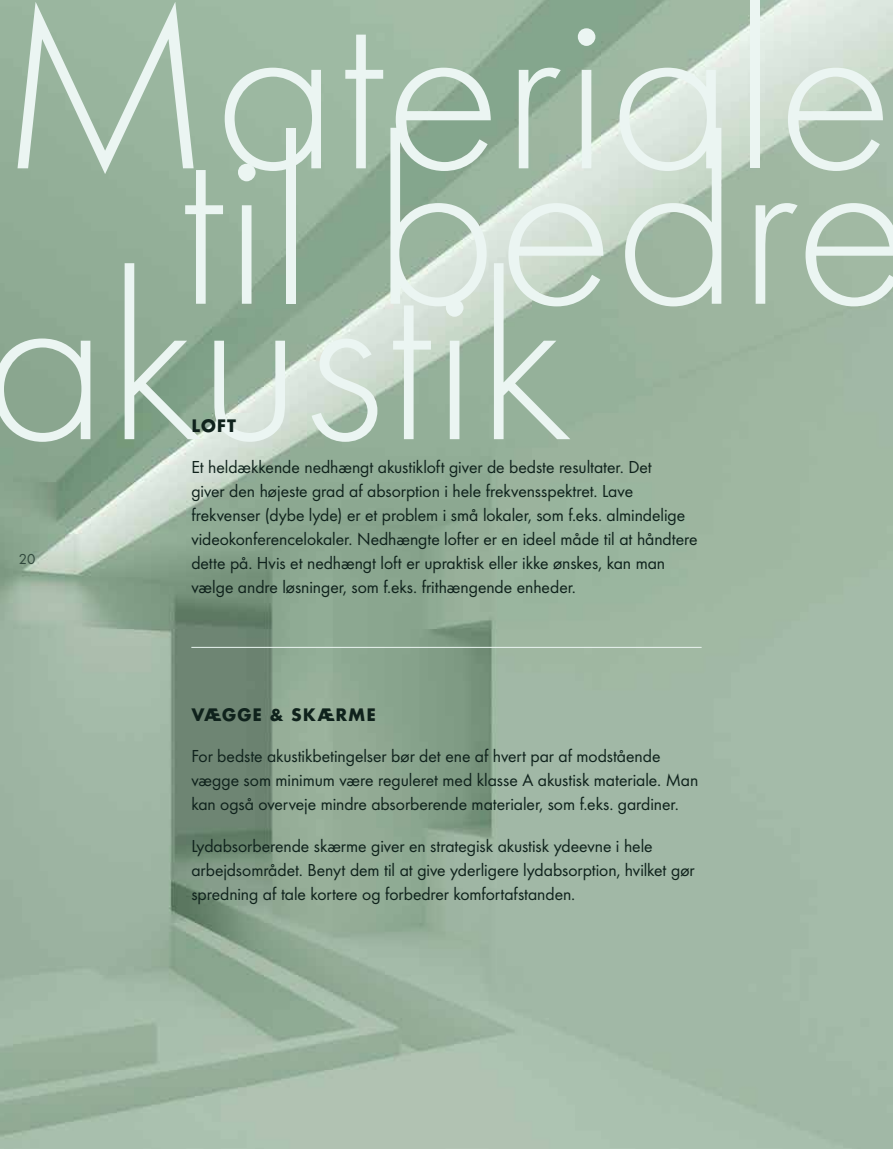
<style>
.page{position:relative;width:893px;height:1149px;background:#fff}
.page>*{position:absolute;margin:0;border:0;box-sizing:border-box;transform-origin:0 0}
.t1{font:300 241.2px "Futura";color:#ebf5f2}
.t2{font:700 18.9px "Futura";letter-spacing:.04em;color:#0f221c}
.t3{font:18px/24px "Futura Boo";letter-spacing:-.005em;color:#0f221c}
.t4{font:15px "Futura Boo";color:#2f473b}
.s1{font-size:18px}
</style>
<div class="page">
<img style="left:0;top:0;width:893px;height:1148px">
<hr style="left:191px;top:646px;width:511px;height:1px;background:#ebf5f2">
<h1 class="t1" style="left:-2px;top:-48px;width:898px">Materiale</h1>
<h1 class="t1" style="left:178px;top:87px;width:735px">til bedre</h1>
<h1 class="t1" style="left:-17px;top:222px;width:590px">akustik</h1>
<p class="t2" style="left:191px;top:413px;width:46px">LOFT</p>
<p class="t3" style="left:191px;top:455px;width:508px">Et heldækkende nedhængt akustikloft giver de bedste resultater. Det<br>giver den højeste grad af absorption i hele frekvensspektret. Lave frekvenser (dybe lyde) er et problem i små lokaler, som f.eks. almindelige videokonferencelokaler. Nedhængte lofter er en ideel måde til at håndtere dette på. Hvis et nedhængt loft er upraktisk eller ikke ønskes, kan man vælge andre løsninger, som f.eks. frithængende enheder.</p>
<p class="t4" style="left:19px;top:550px;width:18px">20</p>
<p class="t2" style="left:191px;top:702px;width:186px">VÆGGE <span class="s1">&amp;</span> SKÆRME</p>
<p class="t3" style="left:191px;top:743px;width:509px">For bedste akustikbetingelser bør det ene af hvert par af modstående vægge som minimum være reguleret med klasse A akustisk materiale. Man kan også overveje mindre absorberende materialer, som f.eks. gardiner.</p>
<p class="t3" style="left:191px;top:833px;width:505px">Lydabsorberende skærme giver en strategisk akustisk ydeevne i hele arbejdsområdet. Benyt dem til at give yderligere lydabsorption, hvilket gør spredning af tale kortere og forbedrer komfortafstanden.</p>
</div>
